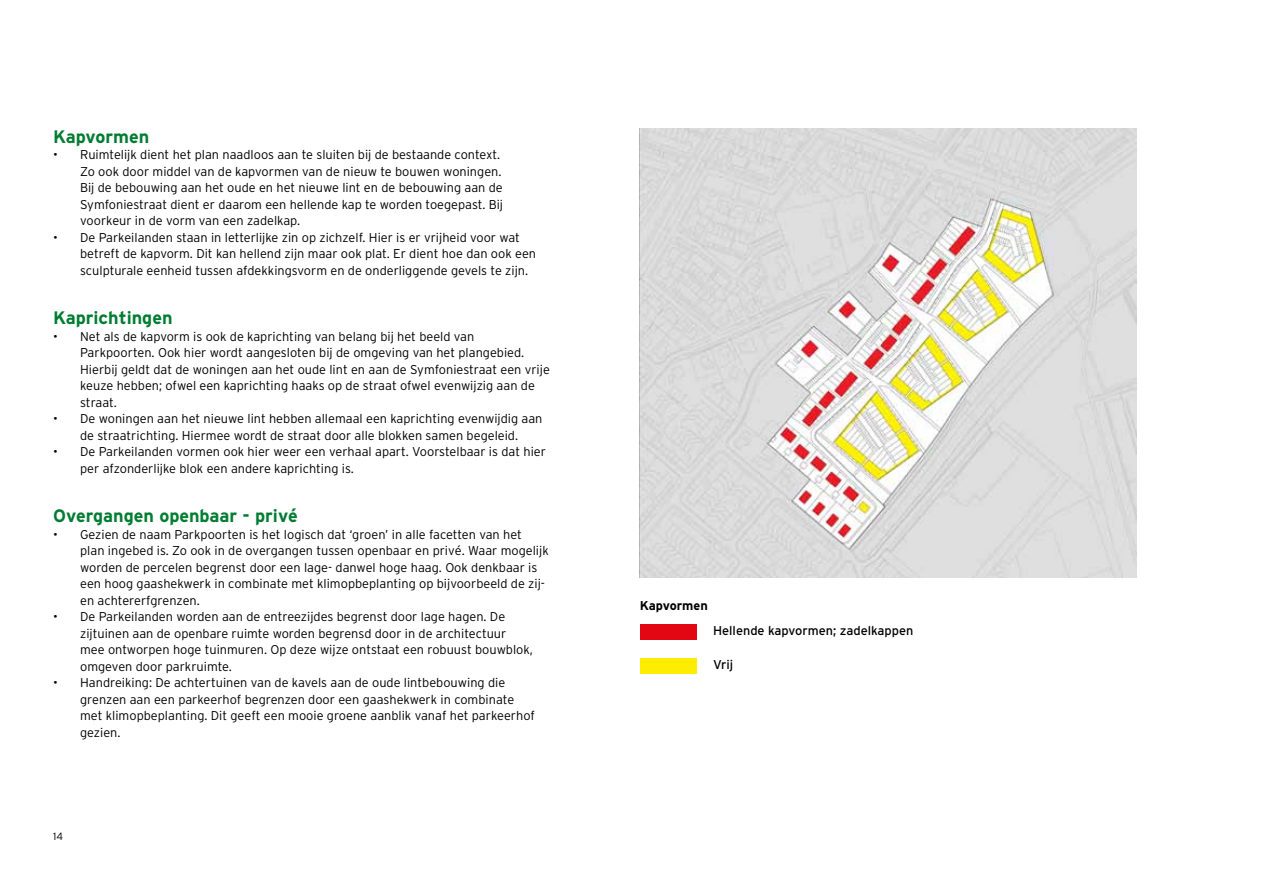
<style>
.page{position:relative;width:1263px;height:893px;background:#fff}
.page>*{position:absolute;margin:0;border:0;box-sizing:border-box;transform-origin:0 0}
.t1{font:700 18px "Interstate";color:#007d32}
.t2{font:300 12.75px/16.5px "Interstate";color:#000}
.t3{font:12.75px "Interstate";color:#000}
.t4{font:700 12.75px "Interstate";color:#000}
.t5{font:300 10.5px "Interstate";color:#000}
</style>
<div class="page">
<img style="left:640px;top:128px;width:496px;height:450px">
<div style="left:640px;top:624px;width:56px;height:16px;background:#e30613"></div>
<div style="left:640px;top:658px;width:56px;height:16px;background:#ffed00"></div>
<h1 class="t1" style="left:53px;top:125px;width:98px">Kapvormen</h1>
<p class="t2" style="left:80px;top:146px;width:424px;text-indent:-27px">• Ruimtelijk dient het plan naadloos aan te sluiten bij de bestaande context.<br>Zo ook door middel van de kapvormen van de nieuw te bouwen woningen.<br>Bij de bebouwing aan het oude en het nieuwe lint en de bebouwing aan de Symfoniestraat dient er daarom een hellende kap te worden toegepast. Bij voorkeur in de vorm van een zadelkap.</p>
<p class="t2" style="left:80px;top:229px;width:457px;text-indent:-27px">• De Parkeilanden staan in letterlijke zin op zichzelf. Hier is er vrijheid voor wat betreft de kapvorm. Dit kan hellend zijn maar ook plat. Er dient hoe dan ook een sculpturale eenheid tussen afdekkingsvorm en de onderliggende gevels te zijn.</p>
<h1 class="t1" style="left:53px;top:307px;width:121px">Kaprichtingen</h1>
<p class="t2" style="left:80px;top:328px;width:471px;text-indent:-27px">• Net als de kapvorm is ook de kaprichting van belang bij het beeld van Parkpoorten. Ook hier wordt aangesloten bij de omgeving van het plangebied.<br>Hierbij geldt dat de woningen aan het oude lint en aan de Symfoniestraat een vrije keuze hebben; ofwel een kaprichting haaks op de straat ofwel evenwijzig aan de straat.</p>
<p class="t2" style="left:53px;top:410px;width:491px;text-align:center">• De woningen aan het nieuwe lint hebben allemaal een kaprichting evenwijdig aan de straatrichting. Hiermee wordt de straat door alle blokken samen begeleid.</p>
<p class="t2" style="left:80px;top:443px;width:467px;text-indent:-27px">• De Parkeilanden vormen ook hier weer een verhaal apart. Voorstelbaar is dat hier per afzonderlijke blok een andere kaprichting is.</p>
<h1 class="t1" style="left:53px;top:505px;width:246px">Overgangen openbaar - privé</h1>
<p class="t2" style="left:80px;top:526px;width:470px;text-indent:-27px">• Gezien de naam Parkpoorten is het logisch dat ‘groen’ in alle facetten van het plan ingebed is. Zo ook in de overgangen tussen openbaar en privé. Waar mogelijk worden de percelen begrenst door een lage- danwel hoge haag. Ook denkbaar is een hoog gaashekwerk in combinate met klimopbeplanting op bijvoorbeeld de zij&shy;en achtererfgrenzen.</p>
<p class="t2" style="left:80px;top:608px;width:454px;text-indent:-27px">• De Parkeilanden worden aan de entreezijdes begrenst door lage hagen. De zijtuinen aan de openbare ruimte worden begrensd door in de architectuur mee ontworpen hoge tuinmuren. Op deze wijze ontstaat een robuust bouwblok, omgeven door parkruimte.</p>
<p class="t2" style="left:80px;top:674px;width:456px;text-indent:-27px">• Handreiking: De achtertuinen van de kavels aan de oude lintbebouwing die grenzen aan een parkeerhof begrenzen door een gaashekwerk in combinate met klimopbeplanting. Dit geeft een mooie groene aanblik vanaf het parkeerhof gezien.</p>
<p class="t5" style="left:53px;top:830px;width:12px">14</p>
<p class="t4" style="left:640px;top:597px;width:70px">Kapvormen</p>
<p class="t3" style="left:713px;top:623px;width:202px">Hellende kapvormen; zadelkappen</p>
<p class="t3" style="left:713px;top:657px;width:22px">Vrij</p>
</div>
